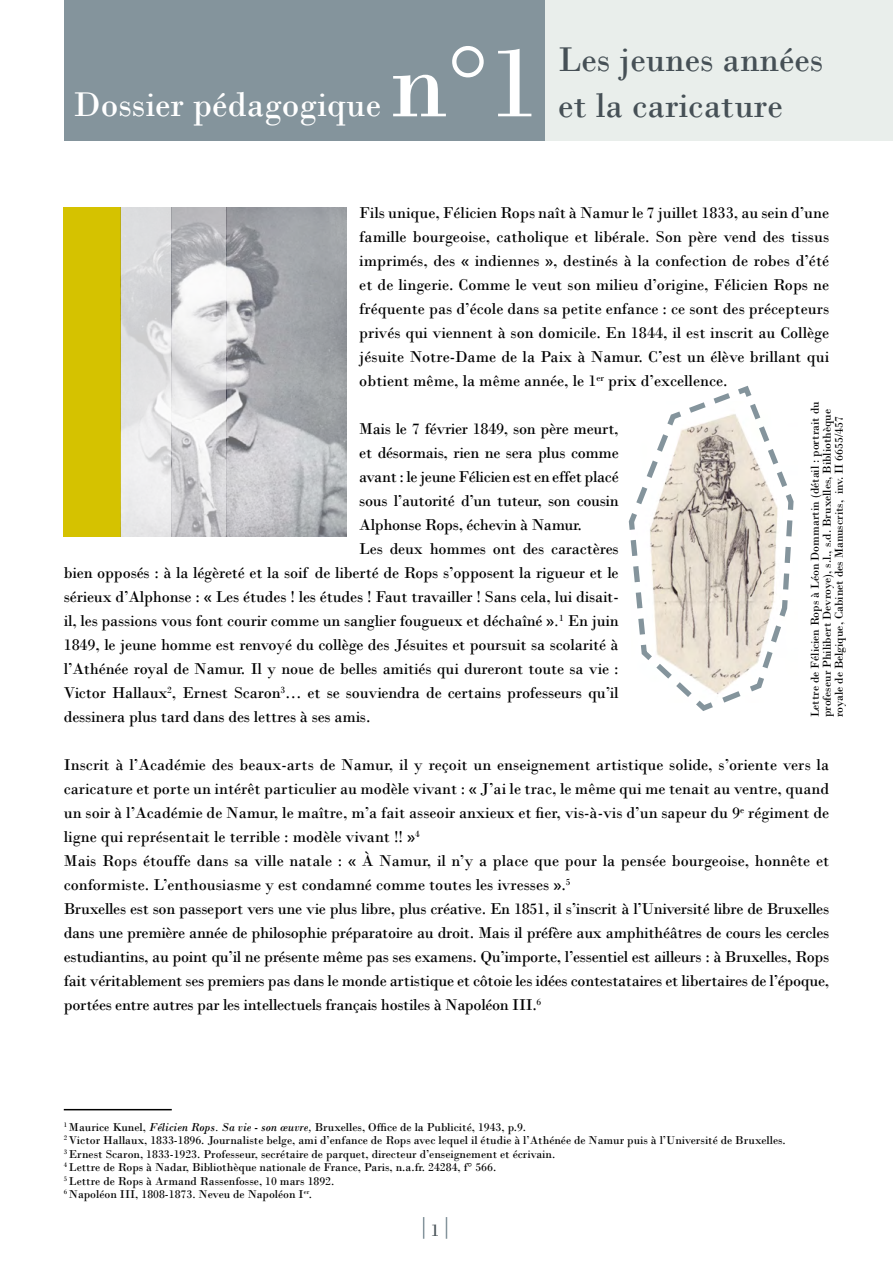
<style>
.page{position:relative;width:893px;height:1263px;background:#fff}
.page>*{position:absolute;margin:0;border:0;box-sizing:border-box;transform-origin:0 0}
.t1{font:105px "Bodoni";color:#fff}
.t2{font:36px "Bodoni";color:#465056}
.t3{font:36px "Bodoni";color:#fff}
.t4{font:18px "Bodoni";color:#465056}
.t5{font:16.5px/24px "Bodoni";letter-spacing:-.01em;color:#000;text-align:justify}
.t6{font:12px/13.5px "Bodoni";color:#000}
.s1{font-style:italic}
</style>
<div class="page">
<svg style="left:423px;top:1217px;width:1px;height:22px"></svg>
<svg style="left:446px;top:1217px;width:1px;height:22px"></svg>
<hr style="left:64px;top:1109px;width:108px;height:1px;background:#000">
<div style="left:64px;top:207px;width:57px;height:330px;background:#d5c200"></div>
<img style="left:121px;top:207px;width:226px;height:330px">
<div style="left:461px;top:0;width:432px;height:140px;background:#e9eeeb"></div>
<div style="left:64px;top:0;width:480px;height:140px;background:#84949c"></div>
<svg style="left:628px;top:385px;width:166px;height:326px"></svg>
<h2 class="t3" style="left:73px;top:83px;width:309px">Dossier pédagogique</h2>
<h1 class="t1" style="left:390px;top:20px;width:152px">n°1</h1>
<h2 class="t2" style="left:558px;top:38px;width:267px">Les jeunes années</h2>
<h2 class="t2" style="left:558px;top:84px;width:226px">et la caricature</h2>
<p class="t5" style="left:359px;top:201px;width:471px">Fils unique, Félicien Rops naît à Namur le 7 juillet 1833, au sein d’une famille bourgeoise, catholique et libérale. Son père vend des tissus imprimés, des « indiennes », destinés à la confection de robes d’été et de lingerie. Comme le veut son milieu d’origine, Félicien Rops ne fréquente pas d’école dans sa petite enfance : ce sont des précepteurs privés qui viennent à son domicile. En 1844, il est inscrit au Collège jésuite Notre-Dame de la Paix à Namur. C’est un élève brillant qui obtient même, la même année, le 1<sup>er</sup> prix d’excellence.</p>
<p class="t5" style="left:359px;top:417px;width:261px">Mais le 7 février 1849, son père meurt,</p>
<p class="t5" style="left:359px;top:441px;width:261px">et désormais, rien ne sera plus comme</p>
<p class="t5" style="left:359px;top:465px;width:261px">avant : le jeune Félicien est en effet placé</p>
<p class="t5" style="left:359px;top:489px;width:261px">sous l’autorité d’un tuteur, son cousin</p>
<p class="t5" style="left:359px;top:513px;width:224px">Alphonse Rops, échevin à Namur.</p>
<p class="t5" style="left:359px;top:537px;width:261px">Les deux hommes ont des caractères</p>
<p class="t5" style="left:64px;top:561px;width:556px">bien opposés : à la légèreté et la soif de liberté de Rops s’opposent la rigueur et le</p>
<p class="t5" style="left:64px;top:585px;width:556px">sérieux d’Alphonse : « Les études ! les études ! Faut travailler ! Sans cela, lui disait-</p>
<p class="t5" style="left:64px;top:609px;width:556px">il, les passions vous font courir comme un sanglier fougueux et déchaîné »<span class="s1">.</span><sup>1</sup> En juin</p>
<p class="t5" style="left:64px;top:633px;width:556px">1849, le jeune homme est renvoyé du collège des Jésuites et poursuit sa scolarité à</p>
<p class="t5" style="left:64px;top:657px;width:556px">l’Athénée royal de Namur. Il y noue de belles amitiés qui dureront toute sa vie :</p>
<p class="t5" style="left:64px;top:681px;width:556px">Victor Hallaux<sup>2</sup>, Ernest Scaron<sup>3</sup>… et se souviendra de certains professeurs qu’il</p>
<p class="t5" style="left:64px;top:705px;width:308px">dessinera plus tard dans des lettres à ses amis.</p>
<p class="t5" style="left:64px;top:753px;width:767px;text-align:left">Inscrit à l’Académie des beaux-arts de Namur, il y reçoit un enseignement artistique solide, s’oriente vers la caricature et porte un intérêt particulier au modèle vivant : « J’ai le trac, le même qui me tenait au ventre, quand un soir à l’Académie de Namur, le maître, m’a fait asseoir anxieux et fier, vis-à-vis d’un sapeur du 9<sup>e</sup> régiment de ligne qui représentait le terrible : modèle vivant !! »<sup>4<br></sup>Mais Rops étouffe dans sa ville natale : « À Namur, il n’y a place que pour la pensée bourgeoise, honnête et conformiste. L’enthousiasme y est condamné comme toutes les ivresses ».<sup>5<br></sup>Bruxelles est son passeport vers une vie plus libre, plus créative. En 1851, il s’inscrit à l’Université libre de Bruxelles dans une première année de philosophie préparatoire au droit. Mais il préfère aux amphithéâtres de cours les cercles estudiantins, au point qu’il ne présente même pas ses examens. Qu’importe, l’essentiel est ailleurs : à Bruxelles, Rops fait véritablement ses premiers pas dans le monde artistique et côtoie les idées contestataires et libertaires de l’époque, portées entre autres par les intellectuels français hostiles à Napoléon III.<sup>6</sup></p>
<p class="t6" style="left:809px;top:717px;width:318px;line-height:12px;rotate:-90deg">Lettre de Félicien Rops à Léon Dommartin (détail : portrait du profeseur Philibert Devroye), s.l., s.d. Bruxelles, Bibliothèque royale de Belgique, Cabinet des Manuscrits, inv. II 6655/457</p>
<p class="t6" style="left:64px;top:1120px;width:724px"><sup>1</sup> Maurice Kunel, <span class="s1">Félicien Rops. Sa vie - son œuvre,</span> Bruxelles, Office de la Publicité, 1943, p.9.<br><sup>2</sup> Victor Hallaux, 1833-1896. Journaliste belge, ami d’enfance de Rops avec lequel il étudie à l’Athénée de Namur puis à l’Université de Bruxelles.<br><sup>3</sup> Ernest Scaron, 1833-1923. Professeur, secrétaire de parquet, directeur d’enseignement et écrivain.<br><sup>4</sup> Lettre de Rops à Nadar, Bibliothèque nationale de France, Paris, n.a.fr. 24284, f° 566.<br><sup>5</sup> Lettre de Rops à Armand Rassenfosse, 10 mars 1892.<br><sup>6</sup> Napoléon III, 1808-1873. Neveu de Napoléon I<sup>er</sup>.</p>
<p class="t4" style="left:431px;top:1219px;width:10px">1</p>
</div>
